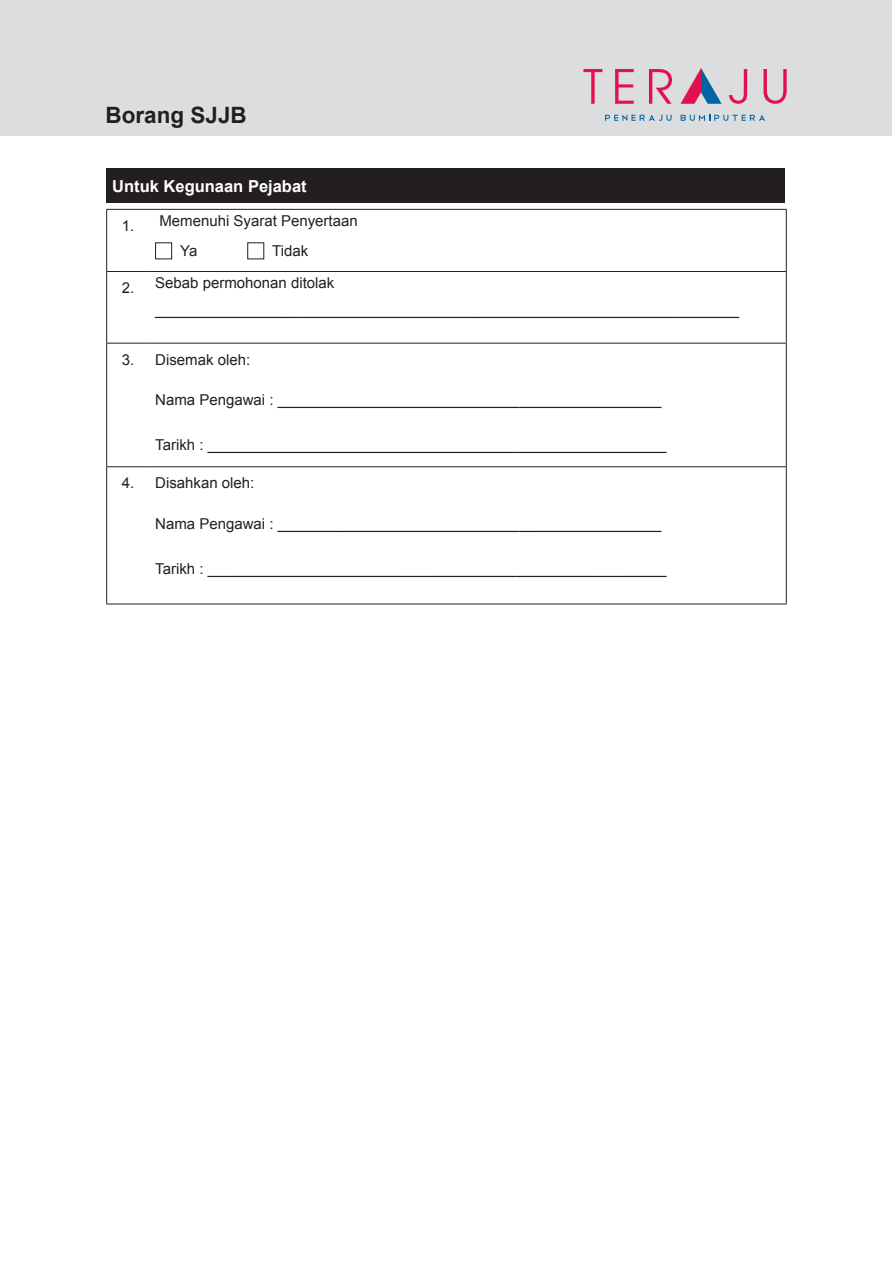
<style>
.page{position:relative;width:893px;height:1263px;background:#fff}
.page>*{position:absolute;margin:0;border:0;box-sizing:border-box;transform-origin:0 0}
.t1{font:700 22.5px "Arial";color:#231f20}
.t2{font:700 16.5px "Arial";color:#fff}
.t3{font:15px "Arial";color:#231f20}
</style>
<div class="page">
<div style="left:0;top:0;width:891px;height:135px;background:#dcdddf"></div>
<svg style="left:605px;top:115px;width:67px;height:6px"></svg>
<svg style="left:681px;top:115px;width:84px;height:6px"></svg>
<svg style="left:583px;top:69px;width:19px;height:35px"></svg>
<svg style="left:615px;top:69px;width:19px;height:35px"></svg>
<svg style="left:649px;top:69px;width:23px;height:35px"></svg>
<svg style="left:729px;top:69px;width:18px;height:35px"></svg>
<svg style="left:763px;top:69px;width:24px;height:35px"></svg>
<svg style="left:680px;top:68px;width:42px;height:36px"></svg>
<div style="left:106px;top:169px;width:679px;height:34px;background:#231f20"></div>
<hr style="left:106px;top:209px;width:43px;height:1px;background:#231f20">
<hr style="left:106px;top:210px;width:1px;height:61px;background:#231f20">
<hr style="left:149px;top:209px;width:638px;height:1px;background:#231f20">
<hr style="left:786px;top:210px;width:1px;height:61px;background:#231f20">
<hr style="left:106px;top:271px;width:43px;height:1px;background:#231f20">
<hr style="left:106px;top:272px;width:1px;height:71px;background:#231f20">
<hr style="left:149px;top:271px;width:638px;height:1px;background:#231f20">
<hr style="left:786px;top:272px;width:1px;height:71px;background:#231f20">
<hr style="left:106px;top:343px;width:43px;height:1px;background:#231f20">
<hr style="left:106px;top:343px;width:1px;height:123px;background:#231f20">
<hr style="left:149px;top:343px;width:638px;height:1px;background:#231f20">
<hr style="left:786px;top:343px;width:1px;height:123px;background:#231f20">
<hr style="left:106px;top:466px;width:43px;height:1px;background:#231f20">
<hr style="left:106px;top:467px;width:1px;height:137px;background:#231f20">
<hr style="left:149px;top:466px;width:638px;height:1px;background:#231f20">
<hr style="left:786px;top:467px;width:1px;height:137px;background:#231f20">
<hr style="left:106px;top:604px;width:43px;height:1px;background:#231f20">
<hr style="left:149px;top:604px;width:638px;height:1px;background:#231f20">
<div style="left:155px;top:242px;width:17px;height:17px;border:1px solid #231f20"></div>
<div style="left:247px;top:242px;width:17px;height:17px;border:1px solid #231f20"></div>
<p class="t1" style="left:106px;top:100px;width:143px">Borang SJJB</p>
<p class="t2" style="left:112px;top:175px;width:196px">Untuk Kegunaan Pejabat</p>
<p class="t3" style="left:122px;top:216px;width:14px">1.</p>
<p class="t3" style="left:159px;top:211px;width:200px">Memenuhi Syarat Penyertaan</p>
<p class="t3" style="left:180px;top:241px;width:19px">Ya</p>
<p class="t3" style="left:272px;top:241px;width:38px">Tidak</p>
<p class="t3" style="left:122px;top:278px;width:14px">2.</p>
<p class="t3" style="left:155px;top:273px;width:181px">Sebab permohonan ditolak</p>
<p class="t3" style="left:155px;top:300px;width:585px">______________________________________________________________________</p>
<p class="t3" style="left:122px;top:349px;width:14px">3.</p>
<p class="t3" style="left:155px;top:349px;width:97px">Disemak oleh:</p>
<p class="t3" style="left:155px;top:390px;width:508px">Nama Pengawai : ______________________________________________</p>
<p class="t3" style="left:155px;top:435px;width:513px">Tarikh : _______________________________________________________</p>
<p class="t3" style="left:122px;top:473px;width:14px">4.</p>
<p class="t3" style="left:155px;top:473px;width:101px">Disahkan oleh:</p>
<p class="t3" style="left:155px;top:514px;width:508px">Nama Pengawai : ______________________________________________</p>
<p class="t3" style="left:155px;top:559px;width:513px">Tarikh : _______________________________________________________</p>
</div>
